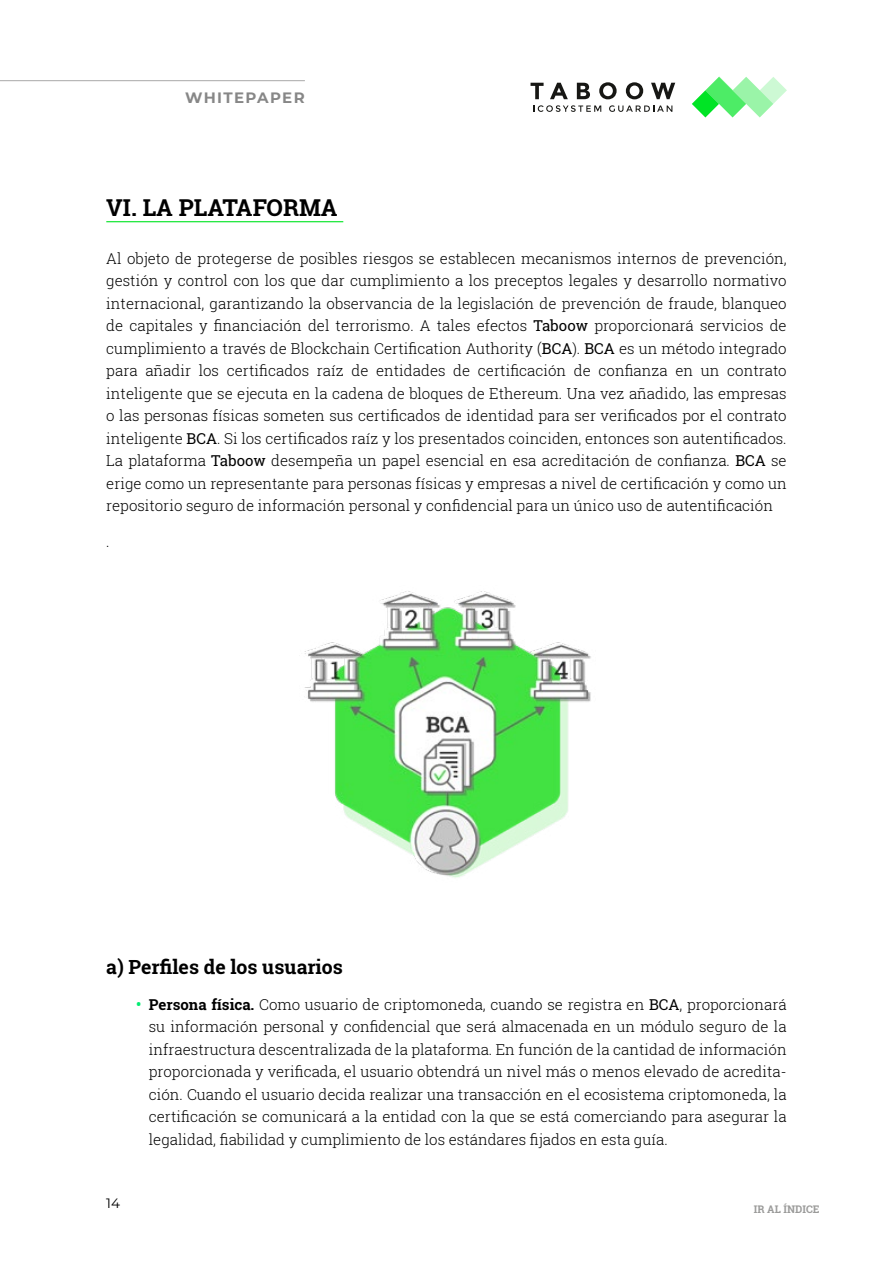
<style>
.page{position:relative;width:893px;height:1263px;background:#fff}
.page>*{position:absolute;margin:0;border:0;box-sizing:border-box;transform-origin:0 0}
.t1{font:700 23.25px "Roboto Slab";color:#000}
.t2{font:700 19.5px "Roboto Slab";color:#000}
.t3{font:300 15px/22.5px "Roboto Slab";color:#000;text-align:justify}
.t4{font:700 15px "Montserrat";letter-spacing:.09em;color:#878787}
.t5{font:13.5px "Montserrat";color:#000}
.t6{font:700 10.5px "Roboto Slab";color:#9b9b9a}
.s1{font-weight:400}
.s2{font-weight:700;color:#00ec71}
.s3{font-weight:700}
</style>
<div class="page">
<hr style="left:0;top:80px;width:305px;height:1px;background:#b3b2b2">
<svg style="left:692px;top:77px;width:95px;height:40px"></svg>
<svg style="left:533px;top:105px;width:68px;height:7px"></svg>
<svg style="left:609px;top:105px;width:63px;height:7px"></svg>
<svg style="left:530px;top:83px;width:14px;height:16px"></svg>
<svg style="left:550px;top:83px;width:18px;height:16px"></svg>
<svg style="left:577px;top:83px;width:13px;height:16px"></svg>
<svg style="left:599px;top:82px;width:18px;height:17px"></svg>
<svg style="left:626px;top:82px;width:17px;height:17px"></svg>
<svg style="left:651px;top:83px;width:24px;height:16px"></svg>
<hr style="left:106px;top:221px;width:237px;height:1px;background:#00e422">
<img style="left:304px;top:591px;width:287px;height:287px">
<p class="t4" style="left:185px;top:87px;width:121px">WHITEPAPER</p>
<h1 class="t1" style="left:106px;top:191px;width:233px">VI. LA PLATAFORMA</h1>
<p class="t3" style="left:106px;top:247px;width:682px">Al objeto de protegerse de posibles riesgos se establecen mecanismos internos de prevención, gestión y control con los que dar cumplimiento a los preceptos legales y desarrollo normativo internacional, garantizando la observancia de la legislación de prevención de fraude, blanqueo de capitales y financiación del terrorismo. A tales efectos <span class="s1">Taboow</span> proporcionará servicios de cumplimiento a través de Blockchain Certification Authority (<span class="s1">BCA</span>). <span class="s1">BCA</span> es un método integrado para añadir los certificados raíz de entidades de certificación de confianza en un contrato inteligente que se ejecuta en la cadena de bloques de Ethereum. Una vez añadido, las empresas o las personas físicas someten sus certificados de identidad para ser verificados por el contrato inteligente <span class="s1">BCA</span>. Si los certificados raíz y los presentados coinciden, entonces son autentificados.<br>La plataforma <span class="s1">Taboow</span> desempeña un papel esencial en esa acreditación de confianza. <span class="s1">BCA</span> se erige como un representante para personas físicas y empresas a nivel de certificación y como un repositorio seguro de información personal y confidencial para un único uso de autentificación</p>
<p class="t3" style="left:106px;top:529px;width:5px">.</p>
<h2 class="t2" style="left:106px;top:954px;width:238px">a) Perfiles de los usuarios</h2>
<p class="t3" style="left:149px;top:992px;width:639px;text-indent:-13px"><span class="s2">•</span> <span class="s3">Persona física.</span> Como usuario de criptomoneda, cuando se registra en <span class="s1">BCA</span>, proporcionará su información personal y confidencial que será almacenada en un módulo seguro de la infraestructura descentralizada de la plataforma. En función de la cantidad de información proporcionada y verificada, el usuario obtendrá un nivel más o menos elevado de acredita&shy;ción. Cuando el usuario decida realizar una transacción en el ecosistema criptomoneda, la certificación se comunicará a la entidad con la que se está comerciando para asegurar la legalidad, fiabilidad y cumplimiento de los estándares fijados en esta guía.</p>
<p class="t5" style="left:106px;top:1194px;width:15px">14</p>
<p class="t6" style="left:754px;top:1202px;width:67px">IR AL ÍNDICE</p>
</div>
